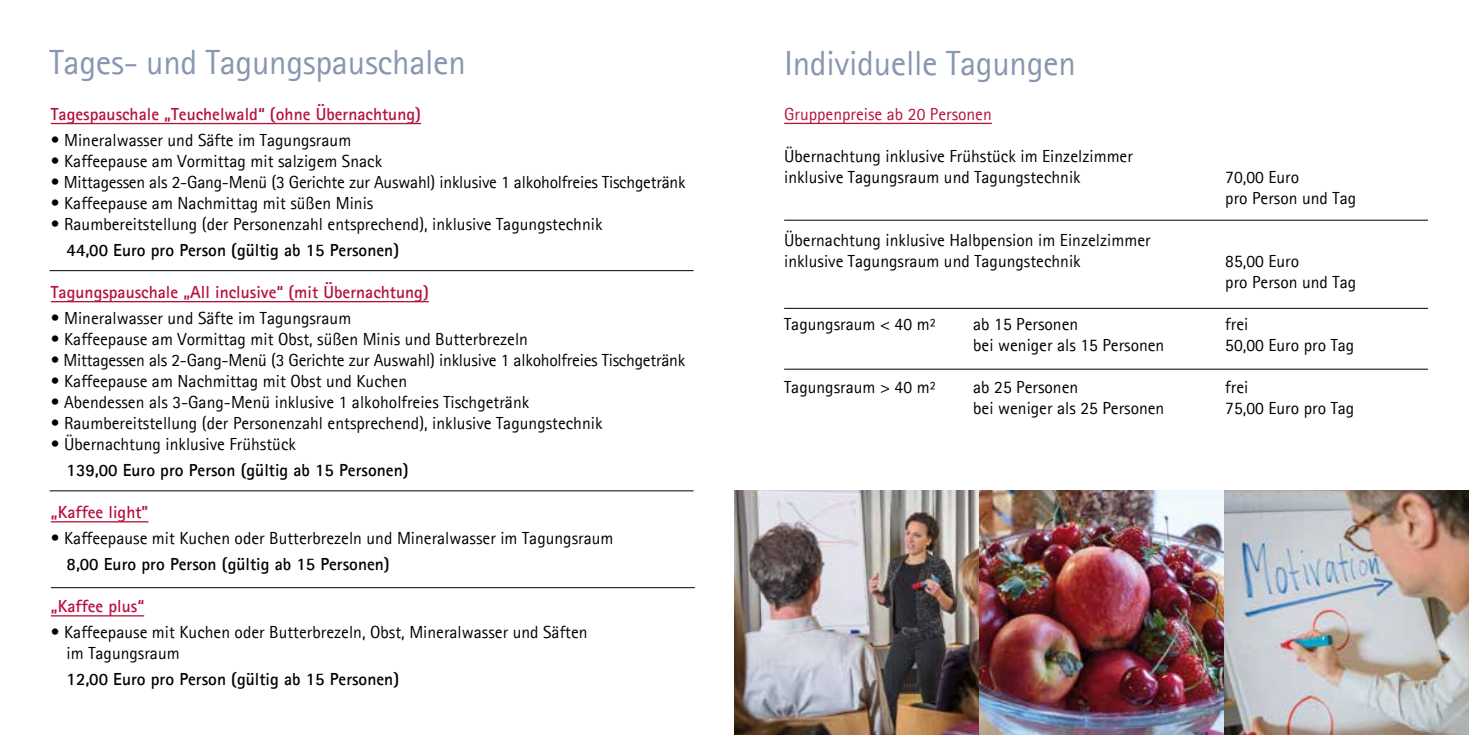
<style>
.page{position:relative;width:1469px;height:735px;background:#fff}
.page>*{position:absolute;margin:0;border:0;box-sizing:border-box;transform-origin:0 0}
.t1{font:35px "Agfa Rotis Sans Serif";letter-spacing:-.01em;color:#8897b1}
.t2{font:17.5px/21px "Agfa Rotis Sans Serif";color:#000}
.t3{font:700 17.5px "Agfa Rotis Sans Serif";color:#000}
.t4{font:700 17.5px "Agfa Rotis Sans Serif";color:#b5123e}
.t5{font:17.5px "Agfa Rotis Sans Serif";color:#b5123e}
</style>
<div class="page">
<hr style="left:51px;top:123px;width:370px;height:1px;background:#b5123e">
<hr style="left:51px;top:301px;width:378px;height:1px;background:#b5123e">
<hr style="left:51px;top:521px;width:97px;height:1px;background:#b5123e">
<hr style="left:51px;top:615px;width:93px;height:1px;background:#b5123e">
<img style="left:734px;top:490px;width:734px;height:244px">
<hr style="left:784px;top:123px;width:207px;height:1px;background:#b5123e">
<hr style="left:50px;top:270px;width:643px;height:1px;background:#000">
<hr style="left:784px;top:220px;width:643px;height:1px;background:#000">
<hr style="left:784px;top:308px;width:643px;height:1px;background:#000">
<hr style="left:784px;top:368px;width:643px;height:1px;background:#000">
<hr style="left:50px;top:490px;width:643px;height:1px;background:#000">
<hr style="left:51px;top:587px;width:643px;height:1px;background:#000">
<h1 class="t1" style="left:50px;top:41px;width:418px">Tages- und Tagungspauschalen</h1>
<h1 class="t1" style="left:784px;top:42px;width:293px">Individuelle Tagungen</h1>
<p class="t5" style="left:784px;top:103px;width:209px">Gruppenpreise ab 20 Personen</p>
<p class="t2" style="left:784px;top:145px;width:350px">Übernachtung inklusive Frühstück im Einzelzimmer inklusive Tagungsraum und Tagungstechnik</p>
<p class="t4" style="left:51px;top:103px;width:372px">Tagespauschale „Teuchelwald“ (ohne Übernachtung)</p>
<p class="t2" style="left:51px;top:129px;width:302px">• Mineralwasser und Säfte im Tagungsraum</p>
<p class="t2" style="left:51px;top:150px;width:333px">• Kaffeepause am Vormittag mit salzigem Snack</p>
<p class="t2" style="left:51px;top:171px;width:636px">• Mittagessen als 2-Gang-Menü (3 Gerichte zur Auswahl) inklusive 1 alkoholfreies Tischgetränk</p>
<p class="t2" style="left:51px;top:192px;width:324px">• Kaffeepause am Nachmittag mit süßen Minis</p>
<p class="t2" style="left:51px;top:213px;width:553px">• Raumbereitstellung (der Personenzahl entsprechend), inklusive Tagungstechnik</p>
<p class="t3" style="left:67px;top:239px;width:334px">44,00 Euro pro Person (gültig ab 15 Personen)</p>
<p class="t4" style="left:51px;top:281px;width:379px">Tagungspauschale „All inclusive“ (mit Übernachtung)</p>
<p class="t2" style="left:51px;top:307px;width:302px">• Mineralwasser und Säfte im Tagungsraum</p>
<p class="t2" style="left:51px;top:328px;width:478px">• Kaffeepause am Vormittag mit Obst, süßen Minis und Butterbrezeln</p>
<p class="t2" style="left:51px;top:349px;width:636px">• Mittagessen als 2-Gang-Menü (3 Gerichte zur Auswahl) inklusive 1 alkoholfreies Tischgetränk</p>
<p class="t2" style="left:51px;top:370px;width:358px">• Kaffeepause am Nachmittag mit Obst und Kuchen</p>
<p class="t2" style="left:51px;top:391px;width:480px">• Abendessen als 3-Gang-Menü inklusive 1 alkoholfreies Tischgetränk</p>
<p class="t2" style="left:51px;top:412px;width:553px">• Raumbereitstellung (der Personenzahl entsprechend), inklusive Tagungstechnik</p>
<p class="t2" style="left:51px;top:433px;width:246px">• Übernachtung inklusive Frühstück</p>
<p class="t3" style="left:67px;top:459px;width:343px">139,00 Euro pro Person (gültig ab 15 Personen)</p>
<p class="t4" style="left:51px;top:501px;width:99px">„Kaffee light”</p>
<p class="t2" style="left:51px;top:527px;width:564px">• Kaffeepause mit Kuchen oder Butterbrezeln und Mineralwasser im Tagungsraum</p>
<p class="t3" style="left:67px;top:553px;width:325px">8,00 Euro pro Person (gültig ab 15 Personen)</p>
<p class="t4" style="left:51px;top:595px;width:95px">„Kaffee plus“</p>
<p class="t2" style="left:67px;top:621px;width:522px;text-indent:-16px">• Kaffeepause mit Kuchen oder Butterbrezeln, Obst, Mineralwasser und Säften im Tagungsraum</p>
<p class="t3" style="left:67px;top:668px;width:334px">12,00 Euro pro Person (gültig ab 15 Personen)</p>
<p class="t2" style="left:1225px;top:166px;width:132px">70,00 Euro<br>pro Person und Tag</p>
<p class="t2" style="left:784px;top:229px;width:368px">Übernachtung inklusive Halbpension im Einzelzimmer inklusive Tagungsraum und Tagungstechnik</p>
<p class="t2" style="left:1225px;top:250px;width:132px">85,00 Euro<br>pro Person und Tag</p>
<p class="t2" style="left:784px;top:313px;width:153px">Tagungsraum &lt; 40 m²</p>
<p class="t2" style="left:973px;top:313px;width:106px">ab 15 Personen</p>
<p class="t2" style="left:1225px;top:313px;width:25px">frei</p>
<p class="t2" style="left:973px;top:334px;width:193px">bei weniger als 15 Personen</p>
<p class="t2" style="left:1225px;top:334px;width:130px">50,00 Euro pro Tag</p>
<p class="t2" style="left:784px;top:376px;width:153px">Tagungsraum &gt; 40 m²</p>
<p class="t2" style="left:973px;top:376px;width:106px">ab 25 Personen</p>
<p class="t2" style="left:1225px;top:376px;width:25px">frei</p>
<p class="t2" style="left:973px;top:397px;width:193px">bei weniger als 25 Personen</p>
<p class="t2" style="left:1225px;top:397px;width:130px">75,00 Euro pro Tag</p>
</div>
